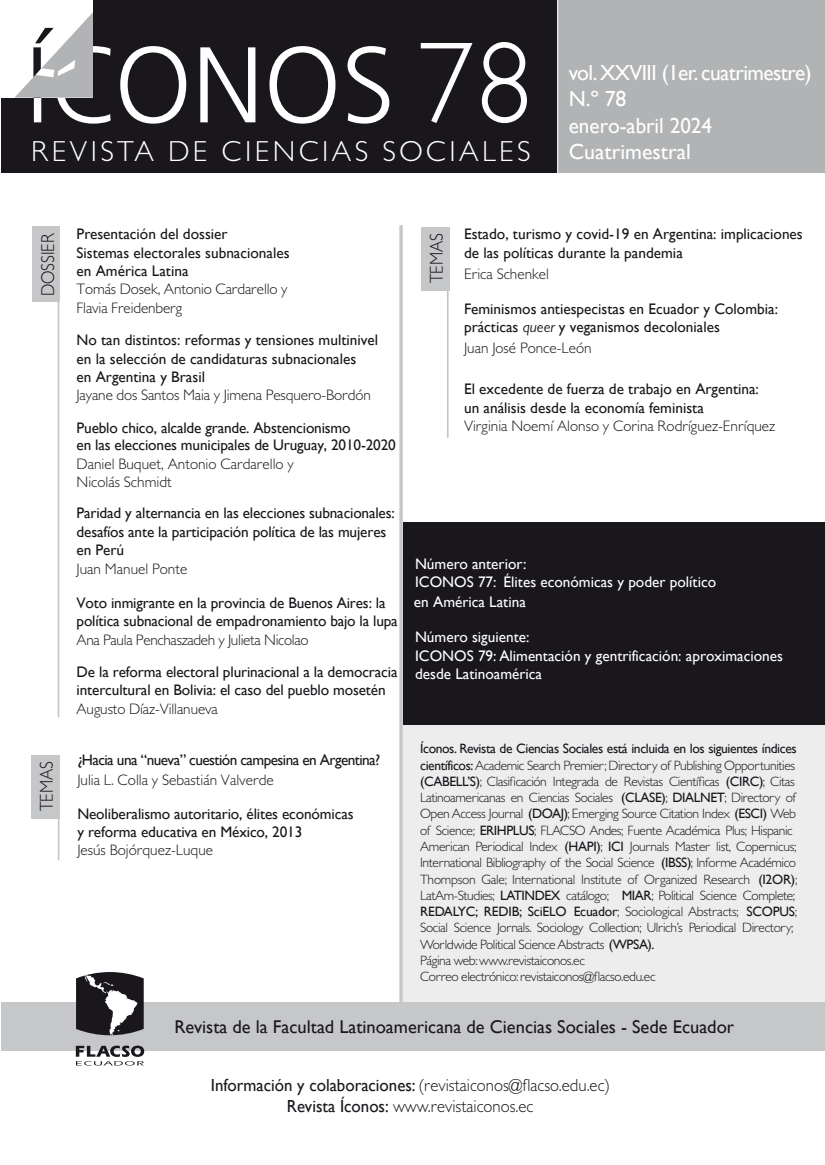
<style>
.page{position:relative;width:825px;height:1165px;background:#fff}
.page>*{position:absolute;margin:0;border:0;box-sizing:border-box;transform-origin:0 0}
.t1{font:300 115.85px "Gill Sans";color:#fff}
.t2{font:300 29.05px "Gill Sans";letter-spacing:.12em;color:#fff}
.t3{font:21.88px/26.2px "Gill Sans";color:#fff}
.t4{font:300 18.72px "Gill Sans";color:#1a171c;scale:.89 1}
.t5{font:18.38px "Gill Sans";color:#1a171c}
.t6{font:300 17.5px/21px "Gill Sans";color:#1a171c;text-align:center;scale:.96 1}
.t7{font:15.22px/18.4px "Gill Sans";letter-spacing:-.01em;color:#1a171c}
.t8{font:300 15.22px/18.4px "Gill Sans";color:#1a171c}
.t9{font:15.22px/18.4px "Gill Sans";color:#fff}
.t10{font:15.22px "Gill Sans";letter-spacing:-.035em;color:#1a171c}
.t11{font:300 15.22px "Gill Sans";letter-spacing:-.02em;color:#1a171c}
.t12{font:300 13.65px/16.3px "Gill Sans";letter-spacing:-.03em;color:#1a171c}
.s1{font-style:italic}
.s2{font-weight:400}
</style>
<div class="page">
<div style="left:403px;top:725px;width:421px;height:277px;background:#ededee"></div>
<div style="left:403px;top:523px;width:421px;height:202px;background:#1a171c"></div>
<div style="left:1px;top:0;width:556px;height:173px;background:#1a171c"></div>
<svg style="left:120px;top:46px;width:66px;height:78px"></svg>
<svg style="left:200px;top:47px;width:55px;height:75px"></svg>
<svg style="left:269px;top:46px;width:67px;height:78px"></svg>
<svg style="left:347px;top:46px;width:42px;height:78px"></svg>
<div style="left:1px;top:0;width:92px;height:97px;background:#fff"></div>
<svg style="left:14px;top:12px;width:97px;height:112px"></svg>
<div style="left:557px;top:0;width:267px;height:173px;background:#b1b3b4"></div>
<hr style="left:557px;top:0;width:1px;height:176px;background:#fff">
<div style="left:33px;top:227px;width:27px;height:75px;background:#c6c7c9"></div>
<hr style="left:58px;top:227px;width:1px;height:490px;background:#c6c7c9">
<hr style="left:399px;top:225px;width:4px;height:802px;background:#d1d2d3">
<div style="left:1px;top:1002px;width:823px;height:48px;background:#c6c7c9"></div>
<svg style="left:76px;top:1046px;width:68px;height:20px"></svg>
<svg style="left:76px;top:972px;width:68px;height:63px;background:#525054"></svg>
<div style="left:421px;top:227px;width:29px;height:63px;background:#c6c7c9"></div>
<hr style="left:447px;top:227px;width:1px;height:211px;background:#c6c7c9">
<div style="left:31px;top:755px;width:28px;height:63px;background:#c6c7c9"></div>
<hr style="left:58px;top:755px;width:1px;height:105px;background:#c6c7c9">
<hr style="left:824px;top:1px;width:1px;height:172px;background:#b1b3b4">
<hr style="left:824px;top:523px;width:1px;height:202px;background:#1a171c">
<hr style="left:824px;top:725px;width:1px;height:277px;background:#ededee">
<hr style="left:824px;top:1003px;width:1px;height:48px;background:#c6c7c9">
<h1 class="t1" style="left:417px;top:13px;width:117px">78</h1>
<h2 class="t2" style="left:31px;top:134px;width:501px">REVISTA DE CIENCIAS SOCIALES</h2>
<h3 class="t3" style="left:569px;top:59px;width:244px">vol.XXVIII (1er. cuatrimestre)<br>N.º 78<br>enero-abril 2024<br>Cuatrimestral</h3>
<h3 class="t4" style="left:37px;top:296px;width:72px;rotate:-90deg">DOSSIER</h3>
<h3 class="t4" style="left:35px;top:811px;width:58px;rotate:-90deg">TEMAS</h3>
<p class="t7" style="left:77px;top:225px;width:215px">Presentación del dossier<br>Sistemas electorales subnacionales en América Latina</p>
<p class="t8" style="left:77px;top:280px;width:212px">Tomás Dosek, Antonio Cardarello y<br>Flavia Freidenberg</p>
<p class="t7" style="left:77px;top:331px;width:303px">No tan distintos: reformas y tensiones multinivel en la selección de candidaturas subnacionales<br>en Argentina y Brasil</p>
<p class="t8" style="left:77px;top:386px;width:296px">Jayane dos Santos Maia y Jimena Pesquero-Bordón</p>
<p class="t7" style="left:77px;top:419px;width:321px;line-height:17px">Pueblo chico, alcalde grande. Abstencionismo<br>en las elecciones municipales de Uruguay, 2010-2020</p>
<p class="t8" style="left:77px;top:455px;width:219px">Daniel Buquet, Antonio Cardarello y<br>Nicolás Schmidt</p>
<p class="t7" style="left:77px;top:504px;width:320px">Paridad y alternancia en las elecciones subnacionales: desafíos ante la participación política de las mujeres en Perú</p>
<p class="t8" style="left:77px;top:559px;width:112px">Juan Manuel Ponte</p>
<p class="t7" style="left:77px;top:593px;width:323px">Voto inmigrante en la provincia de Buenos Aires: la política subnacional de empadronamiento bajo la lupa</p>
<p class="t11" style="left:77px;top:630px;width:234px">Ana Paula Penchaszadeh y Julieta Nicolao</p>
<p class="t7" style="left:77px;top:663px;width:322px">De la reforma electoral plurinacional a la democracia intercultural en Bolivia: el caso del pueblo mosetén</p>
<p class="t8" style="left:77px;top:699px;width:143px">Augusto Díaz-Villanueva</p>
<p class="t10" style="left:77px;top:751px;width:304px">¿Hacia una “nueva” cuestión campesina en Argentina?</p>
<p class="t8" style="left:77px;top:770px;width:198px">Julia L. Colla y Sebastián Valverde</p>
<p class="t7" style="left:77px;top:804px;width:278px">Neoliberalismo autoritario, élites económicas y reforma educativa en México, 2013</p>
<p class="t8" style="left:77px;top:841px;width:137px">Jesús Bojórquez-Luque</p>
<h3 class="t4" style="left:425px;top:283px;width:58px;rotate:-90deg">TEMAS</h3>
<p class="t7" style="left:464px;top:225px;width:340px">Estado, turismo y covid-19 en Argentina: implicaciones de las políticas durante la pandemia</p>
<p class="t8" style="left:464px;top:264px;width:87px">Erica Schenkel</p>
<p class="t7" style="left:464px;top:299px;width:315px">Feminismos antiespecistas en Ecuador y Colombia: prácticas <span class="s1">queer</span> y veganismos decoloniales</p>
<p class="t8" style="left:464px;top:339px;width:129px">Juan José Ponce-León</p>
<p class="t7" style="left:464px;top:380px;width:296px">El excedente de fuerza de trabajo en Argentina: un análisis desde la economía feminista</p>
<p class="t8" style="left:464px;top:417px;width:313px">Virginia Noemí Alonso y Corina Rodríguez-Enríquez</p>
<p class="t9" style="left:415px;top:555px;width:302px">Número anterior:<br>ICONOS 77: Élites económicas y poder político</p>
<p class="t9" style="left:414px;top:592px;width:113px">en América Latina</p>
<p class="t9" style="left:415px;top:628px;width:369px">Número siguiente:<br>ICONOS 79: Alimentación y gentrificación: aproximaciones desde Latinoamérica</p>
<p class="t12" style="left:420px;top:740px;width:379px"><span class="s2">Íconos. Revista de Ciencias Sociales está incluida en los siguientes índices científicos:</span>Academic Search Premier;Directory of Publishing Opportunities <span class="s2">(CABELL’S)</span>; Clasificación Integrada de Revistas Científicas <span class="s2">(CIRC)</span>; Citas Latinoamericanas en Ciencias Sociales <span class="s2">(CLASE)</span>; <span class="s2">DIALNET</span>; Directory of Open Access Journal <span class="s2">(DOAJ)</span>; Emerging Source Citation Index <span class="s2">(ESCI)</span> Web of Science; <span class="s2">ERIHPLUS</span>; FLACSO Andes; Fuente Académica Plus; Hispanic American Periodical Index <span class="s2">(HAPI)</span>; <span class="s2">ICI</span> Journals Master list, Copernicus; International Bibliography of the Social Science <span class="s2">(IBSS)</span>; Informe Académico Thompson Gale; International Institute of Organized Research <span class="s2">(I2OR)</span>; LatAm-Studies; <span class="s2">LATINDEX</span> catálogo; <span class="s2">MIAR</span>; Political Science Complete; <span class="s2">REDALYC; REDIB; SciELO Ecuador</span>; Sociological Abstracts; <span class="s2">SCOPUS</span>; Social Science Jornals. Sociology Collection; Ulrich’s Periodical Directory; Worldwide Political Science Abstracts <span class="s2">(WPSA).<br></span>Página web:www.revistaiconos.ec<br>Correo electrónico:revistaiconos@flacso.edu.ec</p>
<h3 class="t5" style="left:174px;top:1016px;width:561px">Revista de la Facultad Latinoamericana de Ciencias Sociales - Sede Ecuador</h3>
<p class="t6" style="left:211px;top:1074px;width:417px"><span class="s2">Información y colaboraciones:</span> (revistaiconos@flacso.edu.ec)<br><span class="s2">Revista Íconos:</span> www.revistaiconos.ec</p>
</div>
